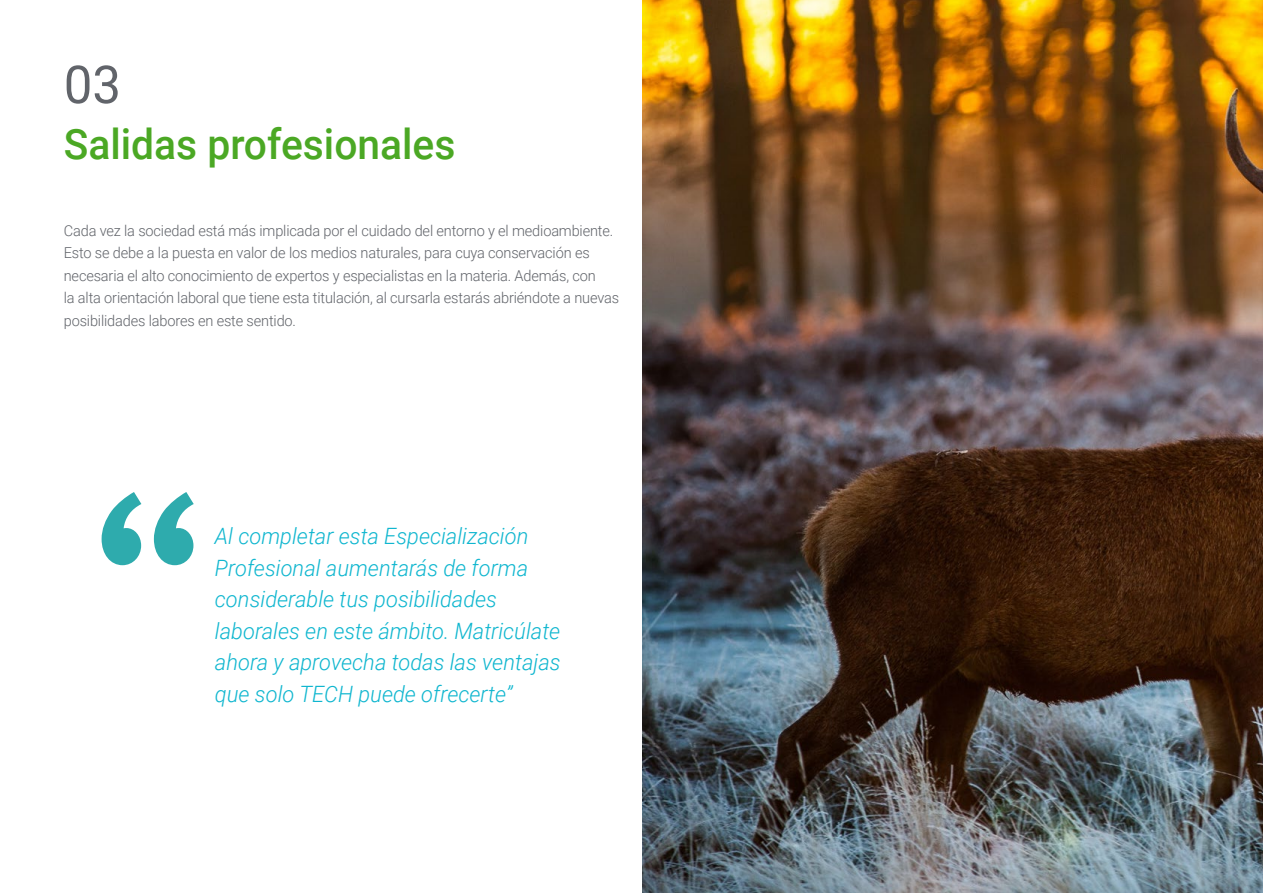
<style>
.page{position:relative;width:1263px;height:893px;background:#fff}
.page>*{position:absolute;margin:0;border:0;box-sizing:border-box;transform-origin:0 0}
.t1{font:52.5px "Roboto";color:#61646a}
.t2{font:500 42px "Roboto";color:#4ba824}
.t3{font:italic 300 22.5px/31.5px "Roboto";color:#0fb6cf}
.t4{font:300 15px/22.5px "Roboto";letter-spacing:-.01em;color:#61646a}
</style>
<div class="page">
<svg style="left:102px;top:492px;width:92px;height:73px"></svg>
<img style="left:642px;top:0;width:621px;height:893px">
<h1 class="t1" style="left:64px;top:48px;width:59px">03</h1>
<h2 class="t2" style="left:64px;top:115px;width:393px">Salidas profesionales</h2>
<p class="t4" style="left:64px;top:218px;width:557px">Cada vez la sociedad está más implicada por el cuidado del entorno y el medioambiente.<br>Esto se debe a la puesta en valor de los medios naturales, para cuya conservación es necesaria el alto conocimiento de expertos y especialistas en la materia. Además, con<br>la alta orientación laboral que tiene esta titulación, al cursarla estarás abriéndote a nuevas posibilidades labores en este sentido.</p>
<h3 class="t3" style="left:215px;top:520px;width:347px">Al completar esta Especialización Profesional aumentarás de forma considerable tus posibilidades laborales en este ámbito. Matricúlate ahora y aprovecha todas las ventajas que solo TECH puede ofrecerte”</h3>
</div>
